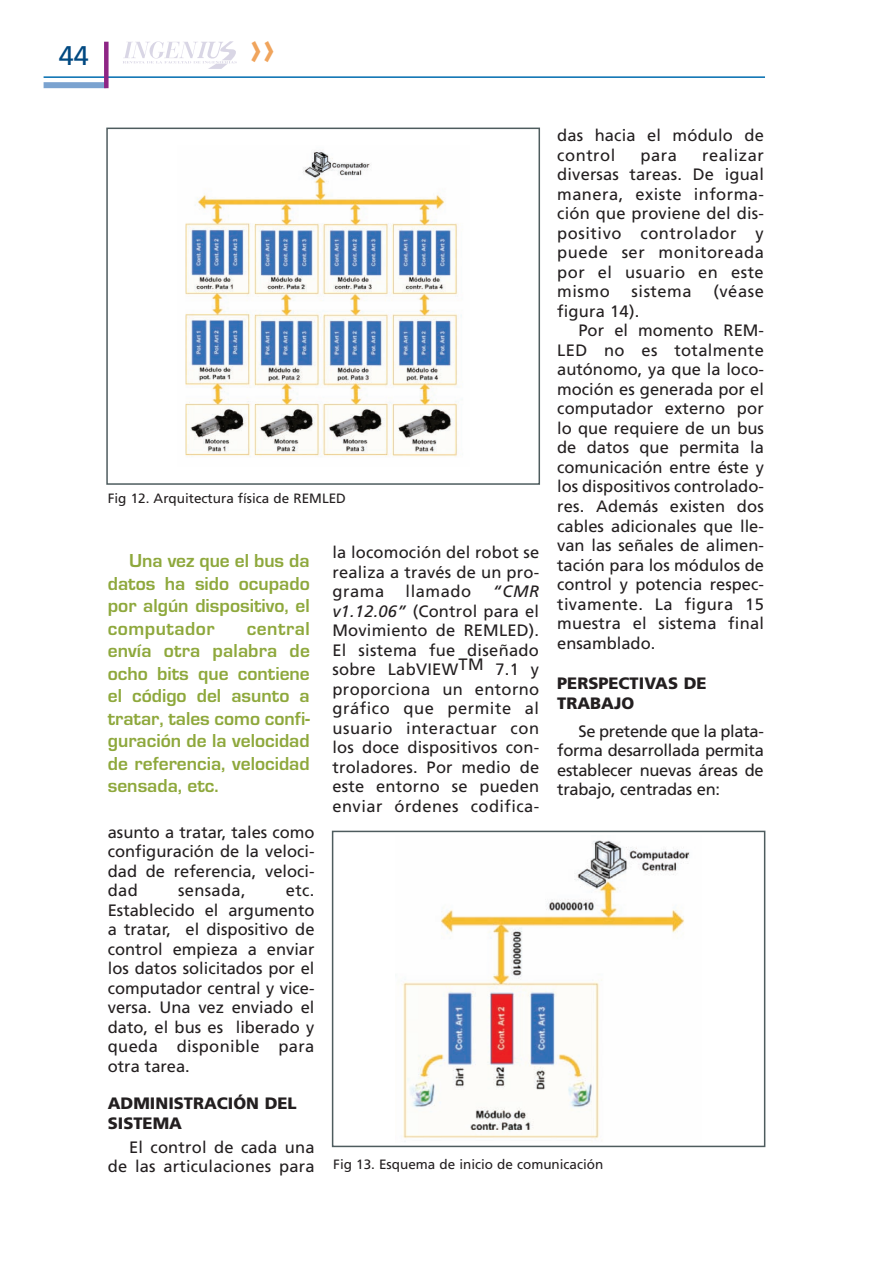
<style>
.page{position:relative;width:893px;height:1263px;background:#fff}
.page>*{position:absolute;margin:0;border:0;box-sizing:border-box;transform-origin:0 0}
.t1{font:700 45px "Eurostile";color:#f0a45c}
.t2{font:27px "Frutiger";color:#014981}
.t3{font:700 19.5px/22.5px "Eurostile";color:#8ea83c;text-align:justify}
.t4{font:16.5px/19.5px "Frutiger";letter-spacing:.01em;color:#231f20;text-align:justify}
.t5{font:900 16.5px/19.5px "Frutiger";color:#231f20}
.t6{font:16.5px "Frutiger";letter-spacing:.035em;color:#231f20}
.t7{font:13.5px "Frutiger";color:#231f20}
.s1{font-style:italic}
</style>
<div class="page">
<div style="left:44px;top:82px;width:62px;height:6px;background:#7ba3d0"></div>
<hr style="left:44px;top:76px;width:721px;height:2px;background:#006caf">
<div style="left:104px;top:42px;width:5px;height:46px;background:#8e2585"></div>
<svg style="left:123px;top:41px;width:114px;height:28px"></svg>
<img style="left:185px;top:150px;width:277px;height:307px">
<div style="left:106px;top:128px;width:434px;height:357px;border:2px solid #4e5c5e"></div>
<img style="left:402px;top:840px;width:288px;height:302px">
<div style="left:332px;top:831px;width:433px;height:316px;border:2px solid #4e5c5e"></div>
<h2 class="t2" style="left:59px;top:44px;width:32px">44</h2>
<h1 class="t1" style="left:249px;top:21px;width:27px">››</h1>
<p class="t7" style="left:108px;top:493px;width:240px">Fig 12. Arquitectura física de REMLED</p>
<p class="t3" style="left:108px;top:549px;width:203px;text-indent:21px">Una vez que el bus da datos ha sido ocupado por algún dispositivo, el computador</p>
<p class="t3" style="left:108px;top:617px;width:204px;text-indent:139px">central envía otra palabra de ocho bits que contiene el código del asunto a tratar, tales como confi&shy;guración de la velocidad de referencia, velocidad sensada, etc.</p>
<p class="t4" style="left:332px;top:544px;width:208px">la locomoción del robot se realiza a través de un pro&shy;grama</p>
<p class="t6" style="left:406px;top:585px;width:67px">llamado</p>
<p class="t4" style="left:332px;top:583px;width:208px;text-indent:160px"><span class="s1">“CMR v1.12.06”</span> (Control para el Movimiento de REMLED).<br>El sistema fue diseñado sobre LabVIEWTM 7.1 y proporciona un entorno gráfico que permite al usuario interactuar con los doce dispositivos con&shy;troladores. Por medio de este entorno se pueden enviar órdenes codifica-</p>
<p class="t4" style="left:557px;top:127px;width:208px">das hacia el módulo de control</p>
<p class="t4" style="left:557px;top:147px;width:208px;text-indent:145px">realizar diversas tareas. De igual manera, existe informa&shy;ción que proviene del dis&shy;positivo controlador y puede ser monitoreada por el usuario en este mismo</p>
<p class="t4" style="left:641px;top:147px;width:38px">para</p>
<p class="t6" style="left:632px;top:285px;width:62px">sistema</p>
<p class="t4" style="left:713px;top:283px;width:52px">(véase</p>
<p class="t4" style="left:557px;top:303px;width:84px">figura 14).</p>
<p class="t4" style="left:578px;top:322px;width:187px">Por el momento REM-</p>
<p class="t4" style="left:557px;top:342px;width:208px">LED no es totalmente</p>
<p class="t4" style="left:557px;top:361px;width:208px">autónomo, ya que la loco-</p>
<p class="t4" style="left:557px;top:381px;width:208px">moción es generada por el</p>
<p class="t4" style="left:557px;top:400px;width:208px">computador externo por</p>
<p class="t4" style="left:557px;top:420px;width:208px">lo que requiere de un bus</p>
<p class="t4" style="left:557px;top:439px;width:208px">de datos que permita la</p>
<p class="t4" style="left:557px;top:459px;width:208px">comunicación entre éste y</p>
<p class="t4" style="left:557px;top:478px;width:208px">los dispositivos controlado-</p>
<p class="t4" style="left:557px;top:498px;width:208px">res. Además existen dos</p>
<p class="t4" style="left:557px;top:517px;width:208px">cables adicionales que lle-</p>
<p class="t4" style="left:557px;top:537px;width:208px">van las señales de alimen-</p>
<p class="t4" style="left:557px;top:556px;width:208px">tación para los módulos de</p>
<p class="t4" style="left:557px;top:576px;width:208px">control y potencia respec-</p>
<p class="t4" style="left:557px;top:595px;width:208px">tivamente. La figura 15</p>
<p class="t4" style="left:557px;top:615px;width:208px">muestra el sistema final</p>
<p class="t4" style="left:557px;top:634px;width:100px">ensamblado.</p>
<p class="t5" style="left:557px;top:675px;width:151px">PERSPECTIVAS DE<br>TRABAJO</p>
<p class="t4" style="left:557px;top:722px;width:208px;text-indent:21px">Se pretende que la plata&shy;forma desarrollada permita establecer nuevas áreas de trabajo, centradas en:</p>
<p class="t4" style="left:108px;top:824px;width:208px">asunto a tratar, tales como configuración de la veloci&shy;dad de referencia, veloci&shy;dad</p>
<p class="t4" style="left:178px;top:882px;width:69px">sensada,</p>
<p class="t4" style="left:108px;top:882px;width:208px;text-indent:178px">etc.<br>Establecido el argumento a tratar, el dispositivo de control empieza a enviar los datos solicitados por el computador central y vice&shy;versa. Una vez enviado el dato, el bus es liberado y queda disponible para otra tarea.</p>
<p class="t5" style="left:108px;top:1095px;width:190px">ADMINISTRACIÓN DEL<br>SISTEMA</p>
<p class="t4" style="left:108px;top:1139px;width:208px;text-align:right">El control de cada una de las articulaciones para</p>
<p class="t7" style="left:333px;top:1158px;width:272px">Fig 13. Esquema de inicio de comunicación</p>
</div>
